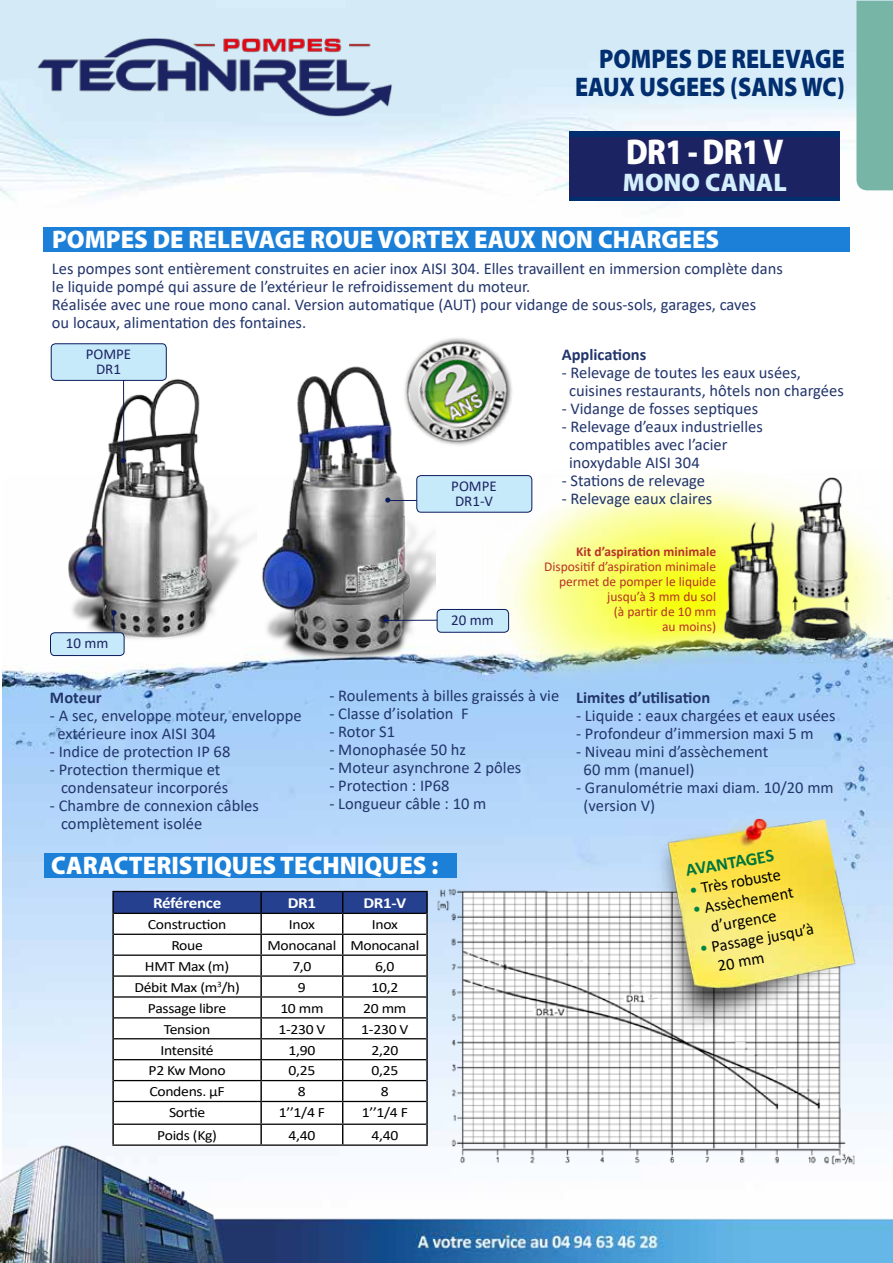
<style>
.page{position:relative;width:893px;height:1263px;background:#fff}
.page>*{position:absolute;margin:0;border:0;box-sizing:border-box;transform-origin:0 0}
.t1{font:900 36px "Myriad Pro";letter-spacing:-.02em;color:#fff;scale:.85 1}
.t2{font:900 27px/28.5px "Myriad Pro";color:#012e6f;text-align:right;scale:.88 1}
.t3{font:900 25.5px "Myriad Pro";color:#fff;scale:.96 1}
.t4{font:900 25.5px "Myriad Pro";color:#d4effc}
.t5{font:700 18px "Calibri";color:#00753d}
.t6{font:16.5px/18px "Calibri";color:#22356c}
.t7{font:16.5px/19.8px "Calibri";color:#000;text-align:center}
.t8{font:700 16.5px "Calibri";color:#22356c}
.t9{font:700 15.45px "Calibri";letter-spacing:-.02em;color:#fff;scale:1.11 1}
.t10{font:15px/15px "Calibri";color:#1c2362;text-align:center}
.t11{font:14.1px "Calibri";letter-spacing:-.02em;color:#000;scale:1.11 1}
.t12{font:13.5px/15px "Calibri";color:#b93226;text-align:right}
.t13{font:700 13.5px "Calibri";color:#b93226}
.s1{color:#008541}
</style>
<div class="page">
<img style="left:2px;top:512px;width:891px;height:633px">
<img style="left:464px;top:475px;width:429px;height:254px">
<img style="left:1px;top:1px;width:892px;height:239px">
<img style="left:34px;top:34px;width:366px;height:88px">
<div style="left:43px;top:227px;width:806px;height:25px;background:#1c80d8"></div>
<img style="left:1px;top:1145px;width:892px;height:118px">
<div style="left:856px;top:1px;width:37px;height:189px;background:#77b6a7"></div>
<div style="left:45px;top:853px;width:411px;height:25px;background:#1c80d8"></div>
<img style="left:570px;top:131px;width:270px;height:69px">
<div style="left:570px;top:137px;width:270px;height:59px;background:#1c2362"></div>
<img style="left:43px;top:361px;width:200px;height:291px">
<img style="left:243px;top:366px;width:192px;height:302px">
<img style="left:433px;top:880px;width:425px;height:292px">
<img style="left:651px;top:809px;width:218px;height:218px">
<svg style="left:121px;top:458px;width:5px;height:5px"></svg>
<hr style="left:123px;top:362px;width:1px;height:99px;background:#0a1a5d">
<svg style="left:112px;top:610px;width:5px;height:22px"></svg>
<svg style="left:385px;top:497px;width:5px;height:6px"></svg>
<hr style="left:388px;top:500px;width:78px;height:1px;background:#0a1a5d">
<svg style="left:383px;top:617px;width:5px;height:5px"></svg>
<hr style="left:386px;top:620px;width:78px;height:1px;background:#0a1a5d">
<div style="left:51px;top:344px;width:115px;height:36px;background:#c7eafb;border-radius:4px"></div>
<div style="left:51px;top:344px;width:115px;height:37px;border:1px solid #0a1a5d;border-radius:4px"></div>
<div style="left:417px;top:476px;width:115px;height:36px;background:#c7eafb;border-radius:4px"></div>
<div style="left:417px;top:475px;width:115px;height:37px;border:1px solid #0a1a5d;border-radius:4px"></div>
<div style="left:51px;top:633px;width:73px;height:22px;background:#c7eafb;border-radius:4px"></div>
<div style="left:50px;top:632px;width:74px;height:24px;border:1px solid #0a1a5d;border-radius:4px"></div>
<div style="left:437px;top:609px;width:72px;height:23px;background:#c7eafb;border-radius:4px"></div>
<div style="left:437px;top:609px;width:72px;height:23px;border:1px solid #0a1a5d;border-radius:4px"></div>
<img style="left:705px;top:475px;width:158px;height:174px">
<hr style="left:112px;top:891px;width:149px;height:1px;background:#000">
<hr style="left:343px;top:891px;width:85px;height:1px;background:#000">
<hr style="left:112px;top:1144px;width:149px;height:2px;background:#000">
<hr style="left:261px;top:1144px;width:82px;height:2px;background:#000">
<hr style="left:343px;top:1144px;width:85px;height:2px;background:#000">
<hr style="left:112px;top:892px;width:2px;height:21px;background:#000">
<hr style="left:426px;top:892px;width:2px;height:21px;background:#000">
<hr style="left:112px;top:913px;width:2px;height:21px;background:#000">
<hr style="left:426px;top:913px;width:2px;height:21px;background:#000">
<hr style="left:112px;top:934px;width:2px;height:21px;background:#000">
<hr style="left:426px;top:934px;width:2px;height:21px;background:#000">
<hr style="left:112px;top:955px;width:2px;height:21px;background:#000">
<hr style="left:426px;top:955px;width:2px;height:21px;background:#000">
<hr style="left:112px;top:976px;width:2px;height:21px;background:#000">
<hr style="left:426px;top:976px;width:2px;height:21px;background:#000">
<hr style="left:112px;top:997px;width:2px;height:21px;background:#000">
<hr style="left:426px;top:997px;width:2px;height:21px;background:#000">
<hr style="left:112px;top:1018px;width:2px;height:21px;background:#000">
<hr style="left:426px;top:1018px;width:2px;height:21px;background:#000">
<hr style="left:112px;top:1039px;width:2px;height:21px;background:#000">
<hr style="left:426px;top:1039px;width:2px;height:21px;background:#000">
<hr style="left:112px;top:1060px;width:2px;height:20px;background:#000">
<hr style="left:426px;top:1060px;width:2px;height:20px;background:#000">
<hr style="left:112px;top:1080px;width:2px;height:21px;background:#000">
<hr style="left:426px;top:1080px;width:2px;height:21px;background:#000">
<hr style="left:112px;top:1101px;width:2px;height:23px;background:#000">
<hr style="left:426px;top:1101px;width:2px;height:23px;background:#000">
<hr style="left:112px;top:1124px;width:2px;height:20px;background:#000">
<svg style="left:113px;top:891px;width:314px;height:253px"></svg>
<hr style="left:426px;top:1124px;width:2px;height:20px;background:#000">
<img style="left:383px;top:338px;width:129px;height:129px">
<h2 class="t2" style="left:575px;top:45px;width:308px">POMPES DE RELEVAGE<br>EAUX USGEES (SANS WC)</h2>
<h1 class="t1" style="left:626px;top:132px;width:187px">DR1 - DR1 V</h1>
<h3 class="t4" style="left:623px;top:168px;width:165px">MONO CANAL</h3>
<h3 class="t3" style="left:52px;top:225px;width:696px">POMPES DE RELEVAGE ROUE VORTEX EAUX NON CHARGEES</h3>
<p class="t6" style="left:52px;top:259px;width:732px">Les pompes sont entièrement construites en acier inox AISI 304. Elles travaillent en immersion complète dans le liquide pompé qui assure de l’extérieur le refroidissement du moteur.<br>Réalisée avec une roue mono canal. Version automatique (AUT) pour vidange de sous-sols, garages, caves<br>ou locaux, alimentation des fontaines.</p>
<p class="t10" style="left:86px;top:347px;width:47px">POMPE<br>DR1</p>
<p class="t10" style="left:66px;top:636px;width:44px">10 mm</p>
<p class="t8" style="left:50px;top:686px;width:53px">Moteur</p>
<p class="t6" style="left:57px;top:706px;width:246px;text-indent:-7px">- A sec, enveloppe moteur, enveloppe extérieure inox AISI 304</p>
<p class="t6" style="left:50px;top:742px;width:182px">- Indice de protection IP 68</p>
<p class="t6" style="left:61px;top:760px;width:168px;text-indent:-11px">- Protection thermique et condensateur incorporés</p>
<p class="t6" style="left:61px;top:796px;width:199px;text-indent:-11px">- Chambre de connexion câbles complètement isolée</p>
<p class="t10" style="left:451px;top:478px;width:47px;text-align:left">POMPE<br>DR1-V</p>
<p class="t10" style="left:451px;top:612px;width:44px">20 mm</p>
<p class="t8" style="left:562px;top:342px;width:86px">Applications</p>
<p class="t6" style="left:569px;top:363px;width:276px;text-indent:-7px">- Relevage de toutes les eaux usées, cuisines restaurants, hôtels non chargées</p>
<p class="t6" style="left:562px;top:399px;width:198px">- Vidange de fosses septiques</p>
<p class="t6" style="left:569px;top:417px;width:195px;text-indent:-7px">- Relevage d’eaux industrielles compatibles avec l’acier inoxydable AISI 304</p>
<p class="t6" style="left:562px;top:471px;width:145px">- Stations de relevage</p>
<p class="t6" style="left:562px;top:489px;width:152px">- Relevage eaux claires</p>
<p class="t13" style="left:576px;top:542px;width:142px">Kit d’aspiration minimale</p>
<p class="t12" style="left:544px;top:559px;width:174px">Dispositif d’aspiration minimale permet de pomper le liquide jusqu’à 3 mm du sol<br>(à partir de 10 mm<br>au moins)</p>
<p class="t6" style="left:330px;top:686px;width:231px">- Roulements à billes graissés à vie</p>
<p class="t6" style="left:330px;top:704px;width:141px">- Classe d’isolation F</p>
<p class="t6" style="left:330px;top:722px;width:67px">- Rotor S1</p>
<p class="t6" style="left:330px;top:740px;width:138px">- Monophasée 50 hz</p>
<p class="t6" style="left:330px;top:758px;width:193px">- Moteur asynchrone 2 pôles</p>
<p class="t6" style="left:330px;top:776px;width:121px">- Protection : IP68</p>
<p class="t6" style="left:330px;top:794px;width:158px">- Longueur câble : 10 m</p>
<p class="t8" style="left:576px;top:685px;width:136px">Limites d’utilisation</p>
<p class="t6" style="left:576px;top:706px;width:261px">- Liquide : eaux chargées et eaux usées</p>
<p class="t6" style="left:576px;top:724px;width:239px">- Profondeur d’immersion maxi 5 m</p>
<p class="t6" style="left:584px;top:742px;width:186px;text-indent:-7px">- Niveau mini d’assèchement<br>60 mm (manuel)</p>
<p class="t6" style="left:584px;top:778px;width:252px;text-indent:-7px">- Granulométrie maxi diam. 10/20 mm (version V)</p>
<h3 class="t3" style="left:51px;top:851px;width:405px">CARACTERISTIQUES TECHNIQUES :</h3>
<p class="t9" style="left:153px;top:892px;width:63px">Référence</p>
<p class="t9" style="left:288px;top:892px;width:27px">DR1</p>
<p class="t9" style="left:363px;top:892px;width:40px">DR1-V</p>
<p class="t11" style="left:148px;top:915px;width:72px">Construction</p>
<p class="t11" style="left:289px;top:915px;width:25px">Inox</p>
<p class="t11" style="left:372px;top:915px;width:25px">Inox</p>
<p class="t11" style="left:171px;top:935px;width:30px">Roue</p>
<p class="t11" style="left:267px;top:935px;width:138px">Monocanal Monocanal</p>
<p class="t11" style="left:145px;top:956px;width:77px">HMT Max (m)</p>
<p class="t11" style="left:292px;top:956px;width:19px">7,0</p>
<p class="t11" style="left:375px;top:956px;width:19px">6,0</p>
<p class="t11" style="left:134px;top:977px;width:97px">Débit Max (m<sup>3</sup>/h)</p>
<p class="t11" style="left:298px;top:977px;width:9px">9</p>
<p class="t11" style="left:371px;top:977px;width:26px">10,2</p>
<p class="t11" style="left:148px;top:998px;width:72px">Passage libre</p>
<p class="t11" style="left:280px;top:998px;width:40px">10 mm</p>
<p class="t11" style="left:363px;top:998px;width:40px">20 mm</p>
<p class="t11" style="left:164px;top:1019px;width:43px">Tension</p>
<p class="t11" style="left:278px;top:1019px;width:44px">1-230 V</p>
<p class="t11" style="left:361px;top:1019px;width:44px">1-230 V</p>
<p class="t11" style="left:160px;top:1040px;width:49px">Intensité</p>
<p class="t11" style="left:289px;top:1040px;width:26px">1,90</p>
<p class="t11" style="left:371px;top:1040px;width:26px">2,20</p>
<p class="t11" style="left:149px;top:1061px;width:71px">P2 Kw Mono</p>
<p class="t11" style="left:289px;top:1061px;width:26px">0,25</p>
<p class="t11" style="left:371px;top:1061px;width:26px">0,25</p>
<p class="t11" style="left:149px;top:1082px;width:69px">Condens. µF</p>
<p class="t11" style="left:298px;top:1082px;width:9px">8</p>
<p class="t11" style="left:381px;top:1082px;width:9px">8</p>
<p class="t11" style="left:169px;top:1103px;width:34px">Sortie</p>
<p class="t11" style="left:279px;top:1103px;width:43px">1’’1/4 F</p>
<p class="t11" style="left:362px;top:1103px;width:43px">1’’1/4 F</p>
<p class="t11" style="left:157px;top:1125px;width:55px">Poids (Kg)</p>
<p class="t11" style="left:289px;top:1125px;width:26px">4,40</p>
<p class="t11" style="left:371px;top:1125px;width:26px">4,40</p>
<p class="t5" style="left:684px;top:858px;width:91px;rotate:-10deg">AVANTAGES</p>
<p class="t7" style="left:688px;top:880px;width:94px;rotate:-10deg"><span class="s1">•</span> Très robuste</p>
<p class="t7" style="left:691px;top:899px;width:103px;rotate:-10deg"><span class="s1">•</span> Assèchement d’urgence</p>
<p class="t7" style="left:713px;top:936px;width:102px;text-align:left;text-indent:-15px;rotate:-10deg"><span class="s1">•</span> Passage jusqu’à<br>20 mm</p>
</div>
